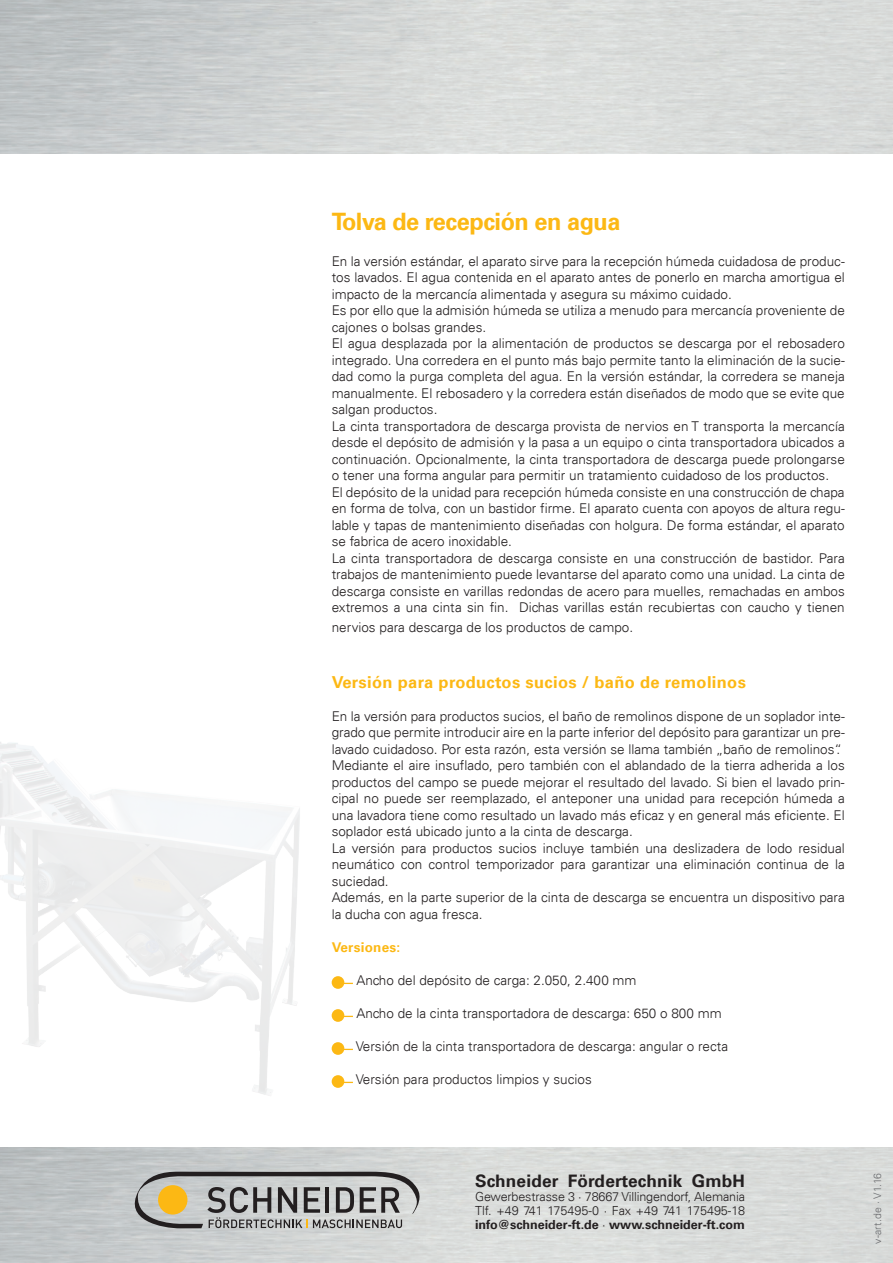
<style>
.page{position:relative;width:893px;height:1263px;background:#fff}
.page>*{position:absolute;margin:0;border:0;box-sizing:border-box;transform-origin:0 0}
.t1{font:700 24px "Univers LT";letter-spacing:-.02em;color:#fcb814}
.t2{font:700 17.25px "Univers LT";letter-spacing:.01em;color:#231f20}
.t3{font:700 16.5px "Univers LT";letter-spacing:.02em;color:#fcb814}
.t4{font:300 13.5px/16.5px "Univers LT";color:#231f20}
.t5{font:700 13.5px "Univers LT";letter-spacing:.02em;color:#fcb814}
.t6{font:300 12.6px/14px "Univers LT";letter-spacing:-.01em;color:#231f20;text-align:justify}
.t7{font:300 10.5px "Univers LT";letter-spacing:.02em;color:#6c6d70}
.s1{font-weight:700}
</style>
<div class="page">
<svg style="left:135px;top:1172px;width:285px;height:56px;background:#a2a099"></svg>
<div style="left:332px;top:976px;width:12px;height:13px;background:#fcb814;border-radius:50%"></div>
<div style="left:332px;top:1009px;width:12px;height:13px;background:#fcb814;border-radius:50%"></div>
<div style="left:332px;top:1042px;width:12px;height:13px;background:#fcb814;border-radius:50%"></div>
<div style="left:332px;top:1075px;width:12px;height:13px;background:#fcb814;border-radius:50%"></div>
<h1 class="t1" style="left:332px;top:207px;width:290px">Tolva de recepción en agua</h1>
<p class="t4" style="left:332px;top:253px;width:515px">En la versión estándar, el aparato sirve para la recepción húmeda cuidadosa de produc&shy;tos lavados. El agua contenida en el aparato antes de ponerlo en marcha amortigua el impacto de la mercancía alimentada y asegura su máximo cuidado.<br>Es por ello que la admisión húmeda se utiliza a menudo para mercancía proveniente de cajones o bolsas grandes.<br>El agua desplazada por la alimentación de productos se descarga por el rebosadero integrado. Una corredera en el punto más bajo permite tanto la eliminación de la sucie&shy;dad como la purga completa del agua. En la versión estándar, la corredera se maneja manualmente. El rebosadero y la corredera están diseñados de modo que se evite que salgan productos.<br>La cinta transportadora de descarga provista de nervios en T transporta la mercancía desde el depósito de admisión y la pasa a un equipo o cinta transportadora ubicados a continuación. Opcionalmente, la cinta transportadora de descarga puede prolongarse o tener una forma angular para permitir un tratamiento cuidadoso de los productos.<br>El depósito de la unidad para recepción húmeda consiste en una construcción de chapa en forma de tolva, con un bastidor firme. El aparato cuenta con apoyos de altura regu&shy;lable y tapas de mantenimiento diseñadas con holgura. De forma estándar, el aparato se fabrica de acero inoxidable.<br>La cinta transportadora de descarga consiste en una construcción de bastidor. Para trabajos de mantenimiento puede levantarse del aparato como una unidad. La cinta de descarga consiste en varillas redondas de acero para muelles, remachadas en ambos extremos a una cinta sin fin. Dichas varillas están recubiertas con caucho y tienen</p>
<p class="t4" style="left:332px;top:619px;width:303px">nervios para descarga de los productos de campo.</p>
<p class="t3" style="left:332px;top:672px;width:416px">Versión para productos sucios / baño de remolinos</p>
<p class="t4" style="left:332px;top:707px;width:515px">En la versión para productos sucios, el baño de remolinos dispone de un soplador inte&shy;grado que permite introducir aire en la parte inferior del depósito para garantizar un pre&shy;lavado cuidadoso. Por esta razón, esta versión se llama también „baño de remolinos“.<br>Mediante el aire insuflado, pero también con el ablandado de la tierra adherida a los productos del campo se puede mejorar el resultado del lavado. Si bien el lavado prin&shy;cipal no puede ser reemplazado, el anteponer una unidad para recepción húmeda a una lavadora tiene como resultado un lavado más eficaz y en general más eficiente. El soplador está ubicado junto a la cinta de descarga.<br>La versión para productos sucios incluye también una deslizadera de lodo residual neumático con control temporizador para garantizar una eliminación continua de la suciedad.<br>Además, en la parte superior de la cinta de descarga se encuentra un dispositivo para la ducha con agua fresca.</p>
<p class="t5" style="left:332px;top:939px;width:70px">Versiones:</p>
<p class="t4" style="left:356px;top:971px;width:282px">Ancho del depósito de carga: 2.050, 2.400 mm</p>
<p class="t4" style="left:356px;top:1004px;width:367px">Ancho de la cinta transportadora de descarga: 650 o 800 mm</p>
<p class="t4" style="left:356px;top:1037px;width:374px">Versión de la cinta transportadora de descarga: angular o recta</p>
<p class="t4" style="left:356px;top:1070px;width:238px">Versión para productos limpios y sucios</p>
<p class="t2" style="left:475px;top:1171px;width:271px">Schneider Fördertechnik GmbH</p>
<p class="t6" style="left:475px;top:1189px;width:271px">Gewerbestrasse 3 · 78667 Villingendorf, Alemania Tlf. +49 741 175495-0 · Fax +49 741 175495-18 <span class="s1">info@schneider-ft.de</span> · <span class="s1">www.schneider-ft.com</span></p>
<p class="t7" style="left:871px;top:1244px;width:72px;rotate:-90deg">v-art.de · V1.16</p>
</div>
